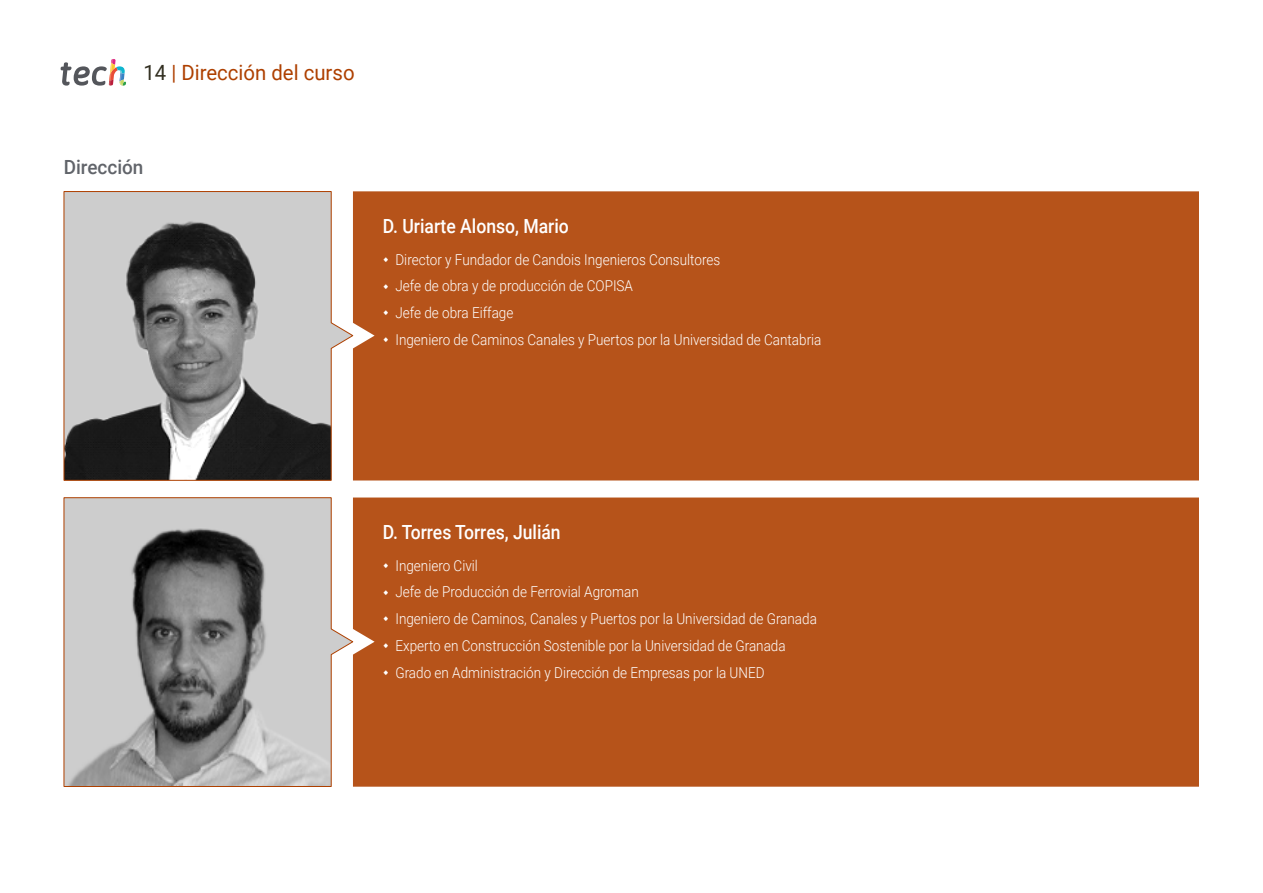
<style>
.page{position:relative;width:1263px;height:893px;background:#fff}
.page>*{position:absolute;margin:0;border:0;box-sizing:border-box;transform-origin:0 0}
.t1{font:21px "Roboto";color:#ae4000}
.t2{font:500 19.5px "Roboto";color:#fff;scale:.9 1}
.t3{font:500 19.5px "Roboto";color:#61646a}
.t4{font:300 15px/26.7px "Roboto";color:#fff;scale:.9 1}
.s1{color:#312e20}
</style>
<div class="page">
<svg style="left:61px;top:59px;width:65px;height:27px"></svg>
<div style="left:353px;top:497px;width:846px;height:290px;background:#b6531a"></div>
<svg style="left:64px;top:497px;width:289px;height:290px;background:#acaaaa"></svg>
<div style="left:353px;top:191px;width:846px;height:289px;background:#b6531a"></div>
<svg style="left:64px;top:191px;width:289px;height:290px;background:#999796"></svg>
<svg style="left:384px;top:257px;width:4px;height:5px"></svg>
<svg style="left:384px;top:284px;width:4px;height:5px"></svg>
<svg style="left:384px;top:310px;width:4px;height:5px"></svg>
<svg style="left:384px;top:337px;width:4px;height:5px"></svg>
<svg style="left:384px;top:563px;width:4px;height:5px"></svg>
<svg style="left:384px;top:590px;width:4px;height:5px"></svg>
<svg style="left:384px;top:616px;width:4px;height:5px"></svg>
<svg style="left:384px;top:643px;width:4px;height:5px"></svg>
<svg style="left:384px;top:670px;width:4px;height:5px"></svg>
<h1 class="t1" style="left:144px;top:57px;width:213px"><span class="s1">14</span> | Dirección del curso</h1>
<h2 class="t3" style="left:64px;top:154px;width:81px">Dirección</h2>
<h2 class="t2" style="left:383px;top:212px;width:208px">D. Uriarte Alonso, Mario</h2>
<p class="t4" style="left:395px;top:245px;width:475px">Director y Fundador de Candois Ingenieros Consultores<br>Jefe de obra y de producción de COPISA<br>Jefe de obra Eiffage<br>Ingeniero de Caminos Canales y Puertos por la Universidad de Cantabria</p>
<h2 class="t2" style="left:383px;top:518px;width:199px">D. Torres Torres, Julián</h2>
<p class="t4" style="left:395px;top:551px;width:470px">Ingeniero Civil<br>Jefe de Producción de Ferrovial Agroman<br>Ingeniero de Caminos, Canales y Puertos por la Universidad de Granada Experto en Construcción Sostenible por la Universidad de Granada Grado en Administración y Dirección de Empresas por la UNED</p>
</div>
